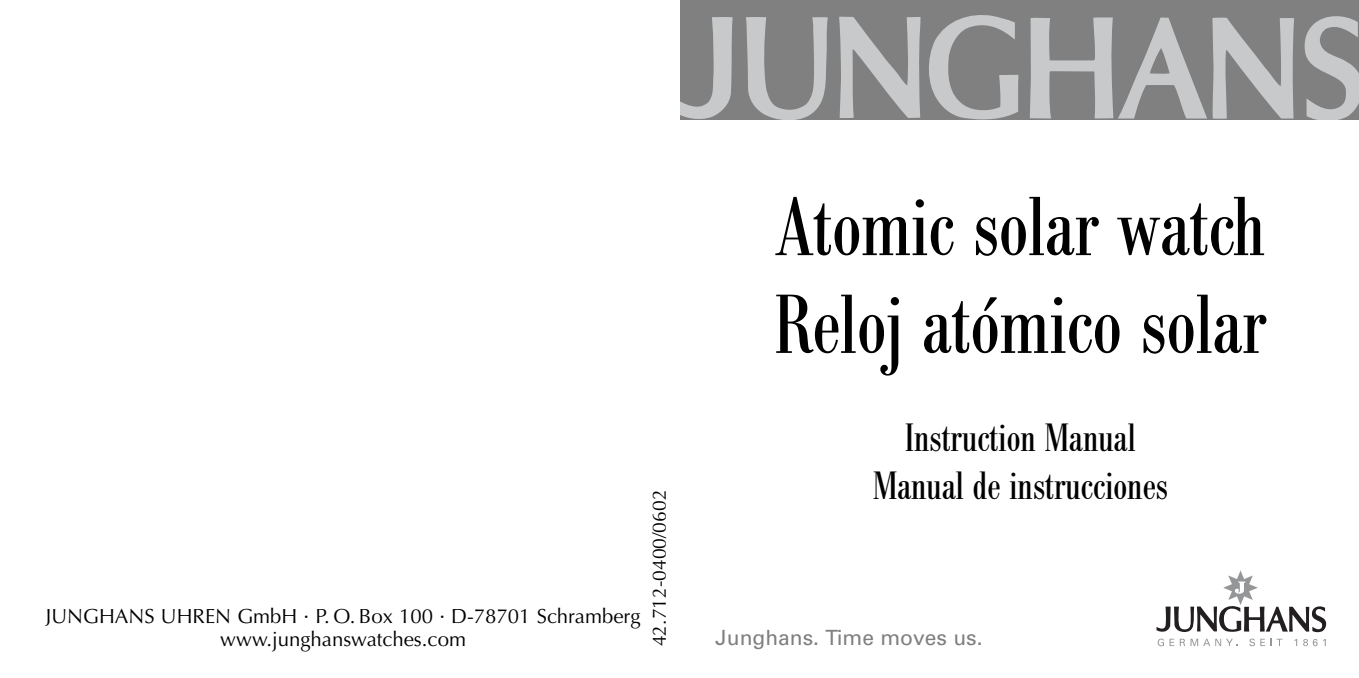
<style>
.page{position:relative;width:1359px;height:678px;background:#fff}
.page>*{position:absolute;margin:0;border:0;box-sizing:border-box;transform-origin:0 0}
.t1{font:82.5px/97.8px "Bodoni Bert Con BQ";color:#000}
.t2{font:39px/48px "Bodoni Bert Con BQ";color:#000;text-align:center}
.t3{font:21px "Univers";color:#808080}
.t4{font:20.4px/22.5px "Optima";color:#000;text-align:center}
.t5{font:19.2px "Optima";color:#000}
</style>
<div class="page">
<div style="left:680px;top:0;width:679px;height:119px;background:#808080"></div>
<svg style="left:1304px;top:16px;width:55px;height:103px"></svg>
<svg style="left:839px;top:15px;width:179px;height:104px"></svg>
<svg style="left:680px;top:17px;width:53px;height:102px"></svg>
<svg style="left:746px;top:17px;width:82px;height:102px"></svg>
<svg style="left:1030px;top:17px;width:264px;height:102px"></svg>
<svg style="left:1157px;top:570px;width:169px;height:63px"></svg>
<svg style="left:1158px;top:639px;width:6px;height:7px"></svg>
<svg style="left:1170px;top:639px;width:4px;height:7px"></svg>
<svg style="left:1180px;top:639px;width:5px;height:7px"></svg>
<svg style="left:1191px;top:639px;width:46px;height:7px"></svg>
<svg style="left:1249px;top:639px;width:16px;height:7px"></svg>
<svg style="left:1271px;top:639px;width:11px;height:7px"></svg>
<svg style="left:1303px;top:639px;width:23px;height:7px"></svg>
<p class="t4" style="left:46px;top:607px;width:596px">JUNGHANS UHREN GmbH · P. O. Box 100 · D-78701 Schramberg www.junghanswatches.com</p>
<p class="t5" style="left:651px;top:646px;width:158px;rotate:-90deg">42.712-0400/0602</p>
<h1 class="t1" style="left:775px;top:188px;width:493px">Atomic solar watch<br>Reloj atómico solar</h1>
<h2 class="t2" style="left:873px;top:418px;width:296px">Instruction Manual<br>Manual de instrucciones</h2>
<p class="t3" style="left:715px;top:630px;width:269px">Junghans. Time moves us.</p>
</div>
